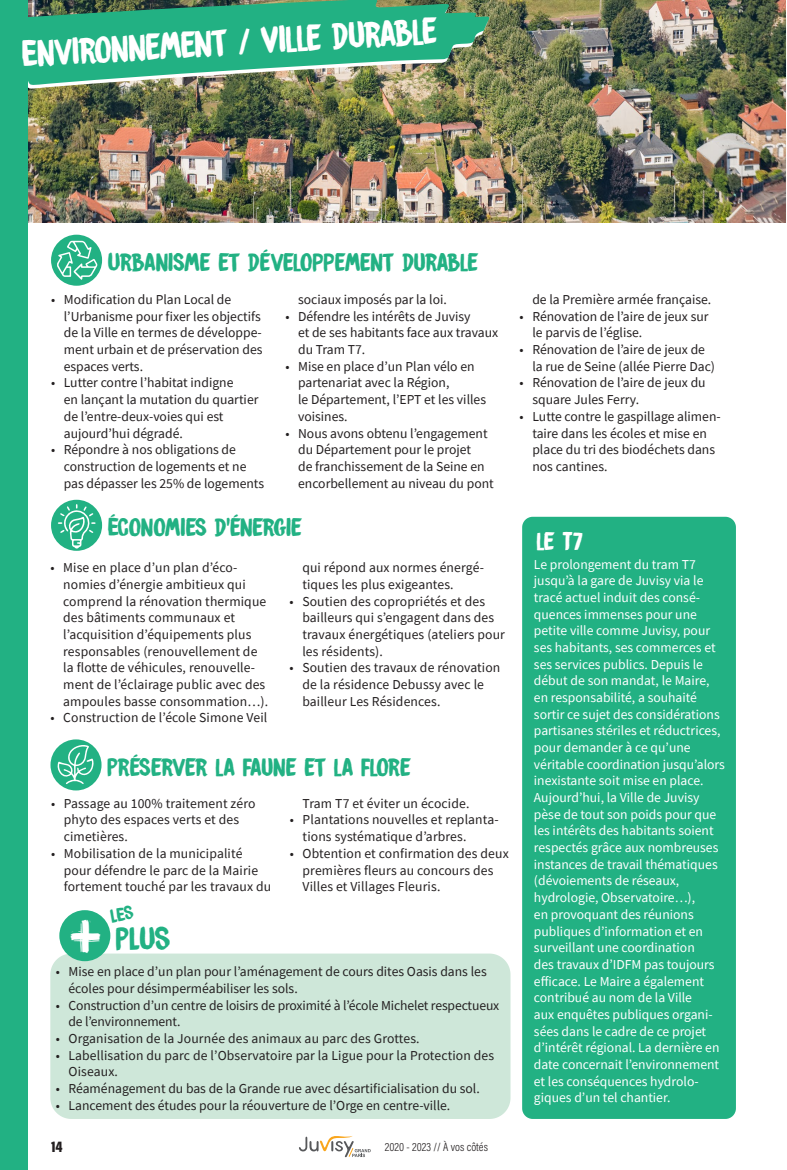
<style>
.page{position:relative;width:787px;height:1170px;background:#fff}
.page>*{position:absolute;margin:0;border:0;box-sizing:border-box;transform-origin:0 0}
.t1{font:42.3px "appopaint";color:#fff}
.t2{font:33px "DK Brush Crush";color:#fff;scale:.96 1}
.t3{font:28.65px "DK Brush Crush";color:#22b183}
.t4{font:22.5px "DK Brush Crush";letter-spacing:-.04em;color:#22b183}
.t5{font:22.5px "DK Brush Crush";color:#fff}
.t6{font:15.75px "Acumin Variable Concept";color:#231f20}
.t7{font:13.65px/16.6px "Source Sans Pro";color:#231f20}
.t8{font:13.65px/16.6px "Source Sans Pro";color:#fff}
.t9{font:12px "Acumin Variable Concept";letter-spacing:.005em;color:#231f20}
</style>
<div class="page">
<svg style="left:299px;top:1136px;width:71px;height:21px"></svg>
<img style="left:28px;top:0;width:757px;height:223px">
<div style="left:51px;top:235px;width:51px;height:51px;background:#22b183;border-radius:50%"></div>
<img style="left:28px;top:85px;width:460px;height:4px">
<div style="left:0;top:0;width:28px;height:1169px;background:#22b183"></div>
<img style="left:28px;top:0;width:462px;height:85px">
<div style="left:61px;top:963px;width:439px;height:145px;background:#cee7d9;border-radius:10px"></div>
<div style="left:50px;top:953px;width:460px;height:165px;border:21px solid #cee7d9;border-radius:10px"></div>
<div style="left:59px;top:910px;width:51px;height:51px;background:#22b183;border-radius:50%"></div>
<div style="left:51px;top:499px;width:51px;height:51px;background:#22b183;border-radius:50%"></div>
<div style="left:50px;top:739px;width:51px;height:51px;background:#22b183;border-radius:50%"></div>
<div style="left:527px;top:522px;width:203px;height:591px;background:#22b183;border-radius:5px"></div>
<div style="left:522px;top:516px;width:214px;height:602px;border:10px solid #22b183;border-radius:5px"></div>
<svg style="left:57px;top:241px;width:40px;height:39px"></svg>
<svg style="left:57px;top:743px;width:37px;height:41px"></svg>
<svg style="left:58px;top:504px;width:38px;height:45px"></svg>
<p class="t2" style="left:21px;top:29px;width:435px;rotate:-3deg">ENVIRONNEMENT / VILLE DURABLE</p>
<p class="t4" style="left:108px;top:246px;width:372px">URBANISME ET DÉVELOPPEMENT DURABLE</p>
<p class="t7" style="left:64px;top:291px;width:200px;text-indent:-13px">• Modification du Plan Local de l’Urbanisme pour fixer les objectifs de la Ville en termes de développe&shy;ment urbain et de préservation des espaces verts.</p>
<p class="t7" style="left:64px;top:374px;width:196px;text-indent:-13px">• Lutter contre l’habitat indigne<br>en lançant la mutation du quartier de l’entre-deux-voies qui est aujourd’hui dégradé.</p>
<p class="t7" style="left:64px;top:441px;width:202px;text-indent:-13px">• Répondre à nos obligations de construction de logements et ne pas dépasser les 25% de logements</p>
<p class="t7" style="left:298px;top:291px;width:150px">sociaux imposés par la loi.</p>
<p class="t7" style="left:298px;top:308px;width:202px;text-indent:-13px">• Défendre les intérêts de Juvisy<br>et de ses habitants face aux travaux du Tram T7.</p>
<p class="t7" style="left:298px;top:358px;width:189px;text-indent:-13px">• Mise en place d’un Plan vélo en partenariat avec la Région,<br>le Département, l’EPT et les villes voisines.</p>
<p class="t7" style="left:298px;top:424px;width:197px;text-indent:-13px">• Nous avons obtenu l’engagement du Département pour le projet<br>de franchissement de la Seine en encorbellement au niveau du pont</p>
<p class="t4" style="left:108px;top:511px;width:196px">ÉCONOMIES D’ÉNERGIE</p>
<p class="t7" style="left:63px;top:559px;width:206px;text-indent:-13px">• Mise en place d’un plan d’éco&shy;nomies d’énergie ambitieux qui comprend la rénovation thermique des bâtiments communaux et l’acquisition d’équipements plus responsables (renouvellement de la flotte de véhicules, renouvelle&shy;ment de l’éclairage public avec des ampoules basse consommation…).</p>
<p class="t7" style="left:50px;top:709px;width:218px">• Construction de l’école Simone Veil</p>
<p class="t7" style="left:302px;top:559px;width:183px">qui répond aux normes énergé&shy;tiques les plus exigeantes.</p>
<p class="t7" style="left:302px;top:592px;width:204px;text-indent:-13px">• Soutien des copropriétés et des bailleurs qui s’engagent dans des travaux énergétiques (ateliers pour les résidents).</p>
<p class="t7" style="left:302px;top:659px;width:200px;text-indent:-13px">• Soutien des travaux de rénovation de la résidence Debussy avec le bailleur Les Résidences.</p>
<p class="t4" style="left:107px;top:750px;width:305px">PRÉSERVER LA FAUNE ET LA FLORE</p>
<p class="t7" style="left:64px;top:794px;width:193px;text-indent:-13px">• Passage au 100% traitement zéro phyto des espaces verts et des cimetières.</p>
<p class="t7" style="left:64px;top:844px;width:209px;text-indent:-13px">• Mobilisation de la municipalité pour défendre le parc de la Mairie fortement touché par les travaux du</p>
<p class="t1" style="left:71px;top:914px;width:32px">+</p>
<p class="t3" style="left:116px;top:918px;width:56px">PLUS</p>
<p class="t7" style="left:302px;top:794px;width:168px">Tram T7 et éviter un écocide.</p>
<p class="t7" style="left:302px;top:811px;width:197px;text-indent:-13px">• Plantations nouvelles et replanta&shy;tions systématique d’arbres.</p>
<p class="t7" style="left:302px;top:844px;width:208px;text-indent:-13px">• Obtention et confirmation des deux premières fleurs au concours des<br>Villes et Villages Fleuris.</p>
<p class="t7" style="left:68px;top:963px;width:419px;text-indent:-13px">• Mise en place d’un plan pour l’aménagement de cours dites Oasis dans les écoles pour désimperméabiliser les sols.</p>
<p class="t7" style="left:68px;top:996px;width:432px;text-indent:-13px">• Construction d’un centre de loisirs de proximité à l’école Michelet respectueux de l’environnement.</p>
<p class="t7" style="left:56px;top:1029px;width:365px">• Organisation de la Journée des animaux au parc des Grottes.</p>
<p class="t7" style="left:68px;top:1046px;width:427px;text-indent:-13px">• Labellisation du parc de l’Observatoire par la Ligue pour la Protection des<br>Oiseaux.</p>
<p class="t7" style="left:56px;top:1079px;width:425px">• Réaménagement du bas de la Grande rue avec désartificialisation du sol.</p>
<p class="t7" style="left:56px;top:1096px;width:396px">• Lancement des études pour la réouverture de l’Orge en centre-ville.</p>
<p class="t6" style="left:51px;top:1135px;width:13px">14</p>
<p class="t9" style="left:385px;top:1138px;width:105px">2020 - 2023 // À vos côtés</p>
<p class="t7" style="left:532px;top:291px;width:180px">de la Première armée française.</p>
<p class="t7" style="left:532px;top:308px;width:178px;text-indent:-13px">• Rénovation de l’aire de jeux sur le parvis de l’église.</p>
<p class="t7" style="left:532px;top:341px;width:184px;text-indent:-13px">• Rénovation de l’aire de jeux de la rue de Seine (allée Pierre Dac)</p>
<p class="t7" style="left:532px;top:374px;width:175px;text-indent:-13px">• Rénovation de l’aire de jeux du square Jules Ferry.</p>
<p class="t7" style="left:532px;top:408px;width:190px;text-indent:-13px">• Lutte contre le gaspillage alimen&shy;taire dans les écoles et mise en place du tri des biodéchets dans nos cantines.</p>
<p class="t5" style="left:536px;top:524px;width:48px">LE T7</p>
<p class="t8" style="left:534px;top:555px;width:192px">Le prolongement du tram T7 jusqu’à la gare de Juvisy via le tracé actuel induit des consé&shy;quences immenses pour une petite ville comme Juvisy, pour ses habitants, ses commerces et ses services publics. Depuis le début de son mandat, le Maire, en responsabilité, a souhaité sortir ce sujet des considérations partisanes stériles et réductrices, pour demander à ce qu’une véritable coordination jusqu’alors inexistante soit mise en place.<br>Aujourd’hui, la Ville de Juvisy pèse de tout son poids pour que les intérêts des habitants soient respectés grâce aux nombreuses instances de travail thématiques (dévoiements de réseaux, hydrologie, Observatoire…),<br>en provoquant des réunions publiques d’information et en surveillant une coordination<br>des travaux d’IDFM pas toujours efficace. Le Maire a également contribué au nom de la Ville<br>aux enquêtes publiques organi&shy;sées dans le cadre de ce projet d’intérêt régional. La dernière en date concernait l’environnement et les conséquences hydrolo&shy;giques d’un tel chantier.</p>
</div>
